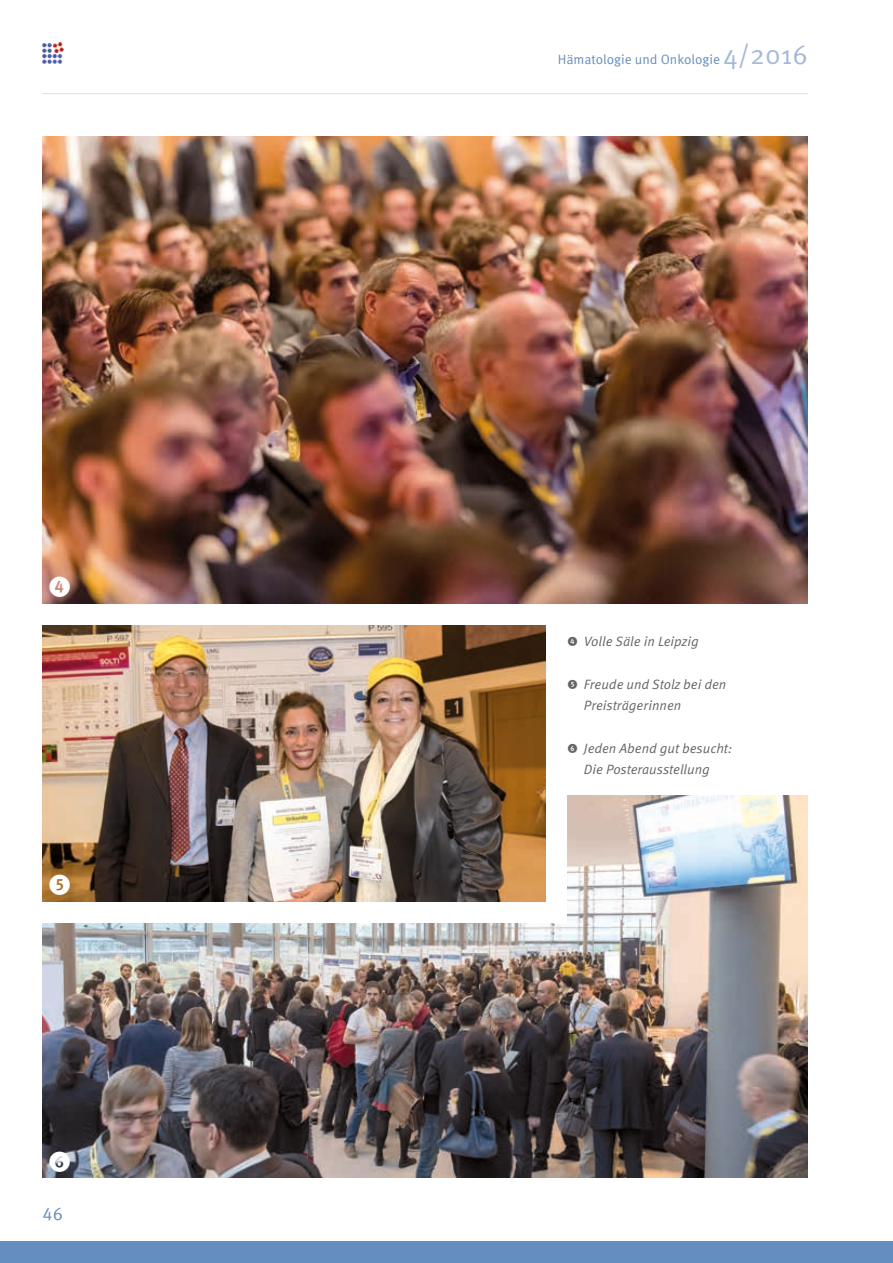
<style>
.page{position:relative;width:893px;height:1263px;background:#fff}
.page>*{position:absolute;margin:0;border:0;box-sizing:border-box;transform-origin:0 0}
.t1{font:18px "Meta Pro";color:#648ebd}
.t2{font:italic 13.5px/21.3px "Meta Pro";color:#646463}
.t3{font:13.5px "Meta Pro";color:#648ebd}
.s1{font-size:27px;color:#a4b9d9}
</style>
<div class="page">
<div style="left:0;top:1242px;width:893px;height:21px;background:#648ebd"></div>
<img style="left:42px;top:43px;width:22px;height:21px">
<hr style="left:43px;top:93px;width:765px;height:1px;background:#d9e1f0">
<img style="left:43px;top:795px;width:765px;height:383px">
<img style="left:43px;top:136px;width:765px;height:468px">
<div style="left:0;top:774px;width:567px;height:149px;background:#fff"></div>
<img style="left:43px;top:625px;width:503px;height:276px">
<svg style="left:50px;top:875px;width:20px;height:20px"></svg>
<svg style="left:50px;top:577px;width:20px;height:20px"></svg>
<svg style="left:50px;top:1151px;width:20px;height:20px"></svg>
<h1 class="t1" style="left:43px;top:1203px;width:22px">46</h1>
<p class="t3" style="left:558px;top:51px;width:252px">Hämatologie und Onkologie <span class="s1">4/2016</span></p>
<p class="t2" style="left:567px;top:632px;width:133px">◆ Volle Säle in Leipzig</p>
<p class="t2" style="left:584px;top:674px;width:144px">Freude und Stolz bei den<br>Preisträgerinnen</p>
<p class="t2" style="left:567px;top:738px;width:167px;text-align:center">□ Jeden Abend gut besucht:<br>Die Posterausstellung</p>
</div>
